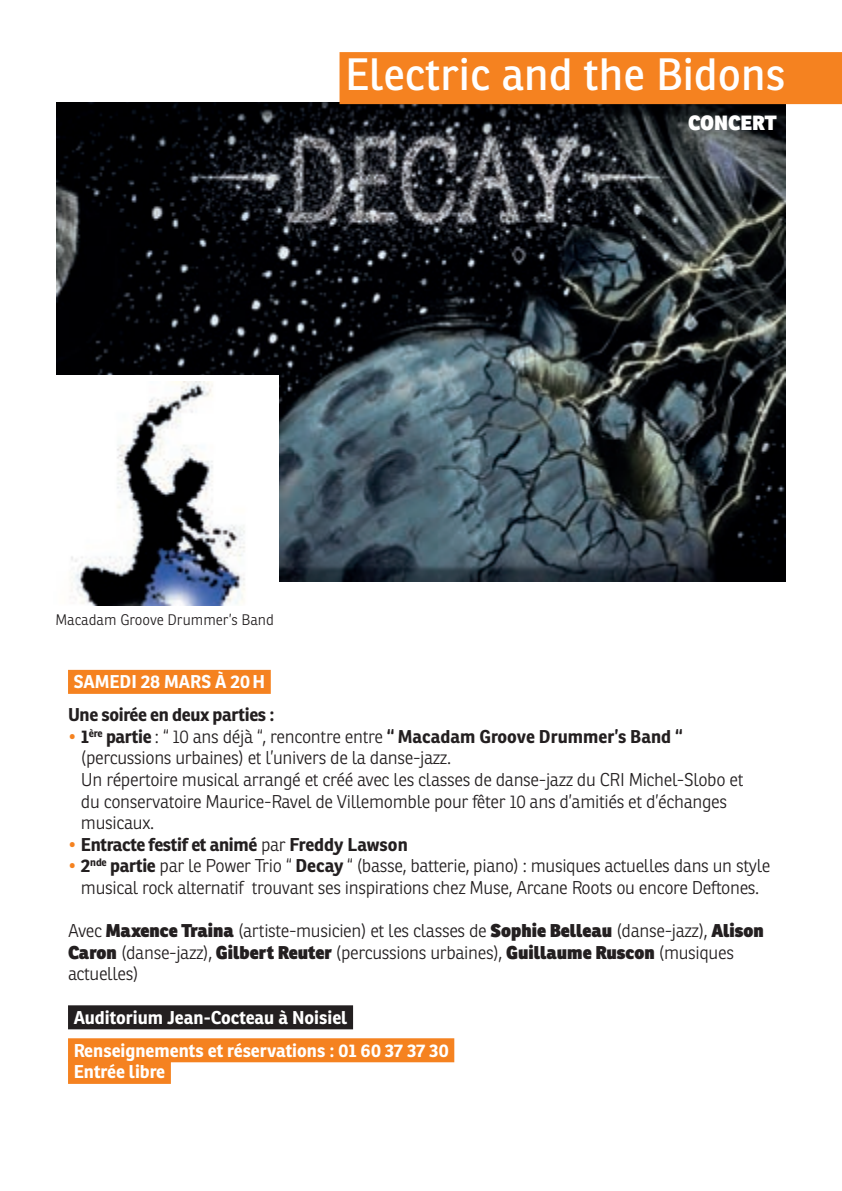
<style>
.page{position:relative;width:842px;height:1191px;background:#fff}
.page>*{position:absolute;margin:0;border:0;box-sizing:border-box;transform-origin:0 0}
.t1{font:44px "Ronnia";color:#fff}
.t2{font:800 20px "Ronnia";color:#fff}
.t3{font:300 18px/21.6px "Ronnia";letter-spacing:-.02em;color:#231f20}
.t4{font:700 18px/33px "Ronnia";color:#fff}
.t5{font:700 18px "Ronnia";letter-spacing:-.02em;color:#231f20}
.t6{font:300 14.8px "Ronnia";color:#231f20}
.s1{color:#f58220}
.s2{font-weight:700}
.s3{font-weight:300;color:#f58220}
.s4{font-weight:300}
.s5{font-weight:800}
</style>
<div class="page">
<img style="left:57px;top:102px;width:728px;height:479px">
<div style="left:339px;top:52px;width:503px;height:52px;background:#f58220"></div>
<div style="left:68px;top:670px;width:203px;height:24px;background:#f58220"></div>
<div style="left:68px;top:1005px;width:285px;height:24px;background:#231f20"></div>
<div style="left:68px;top:1038px;width:386px;height:24px;background:#f58220"></div>
<div style="left:68px;top:1059px;width:103px;height:24px;background:#f58220"></div>
<div style="left:54px;top:375px;width:224px;height:230px;background:#fff"></div>
<img style="left:71px;top:381px;width:174px;height:224px">
<h1 class="t1" style="left:345px;top:47px;width:442px">Electric and the Bidons</h1>
<p class="t6" style="left:55px;top:611px;width:220px">Macadam Groove Drummer’s Band</p>
<p class="t2" style="left:688px;top:110px;width:90px">CONCERT</p>
<p class="t4" style="left:74px;top:665px;width:193px">SAMEDI 28 MARS À 20H</p>
<p class="t5" style="left:68px;top:703px;width:208px">Une soirée en deux parties :</p>
<p class="t3" style="left:81px;top:725px;width:664px;text-indent:-13px"><span class="s1">•</span> <span class="s2">1</span><sup>ère</sup> <span class="s2">partie</span> : “ 10 ans déjà “, rencontre entre <span class="s2">“ Macadam Groove Drummer’s Band “ </span>(percussions urbaines) et l’univers de la danse-jazz.<br>Un répertoire musical arrangé et créé avec les classes de danse-jazz du CRI Michel-Slobo et du conservatoire Maurice-Ravel de Villemomble pour fêter 10 ans d’amitiés et d’échanges musicaux.</p>
<p class="t5" style="left:68px;top:833px;width:341px"><span class="s3">•</span> Entracte festif et animé <span class="s4">par</span> Freddy Lawson</p>
<p class="t3" style="left:68px;top:855px;width:704px;text-align:center"><span class="s1">•</span> <span class="s2">2</span><sup>nde</sup> <span class="s2">partie</span> par le Power Trio “ <span class="s2">Decay</span> “ (basse, batterie, piano) : musiques actuelles dans un style musical rock alternatif trouvant ses inspirations chez Muse, Arcane Roots ou encore Deftones.</p>
<p class="t3" style="left:68px;top:920px;width:697px">Avec <span class="s5">Maxence Traina</span> (artiste-musicien) et les classes de <span class="s5">Sophie Belleau</span> (danse-jazz), <span class="s5">Alison<br>Caron</span> (danse-jazz), <span class="s5">Gilbert Reuter</span> (percussions urbaines), <span class="s5">Guillaume Ruscon</span> (musiques actuelles)</p>
<p class="t4" style="left:74px;top:1000px;width:376px">Auditorium Jean-Cocteau à Noisiel<br>Renseignements et réservations : 01 60 37 37 30</p>
<p class="t4" style="left:74px;top:1055px;width:93px">Entrée libre</p>
</div>
